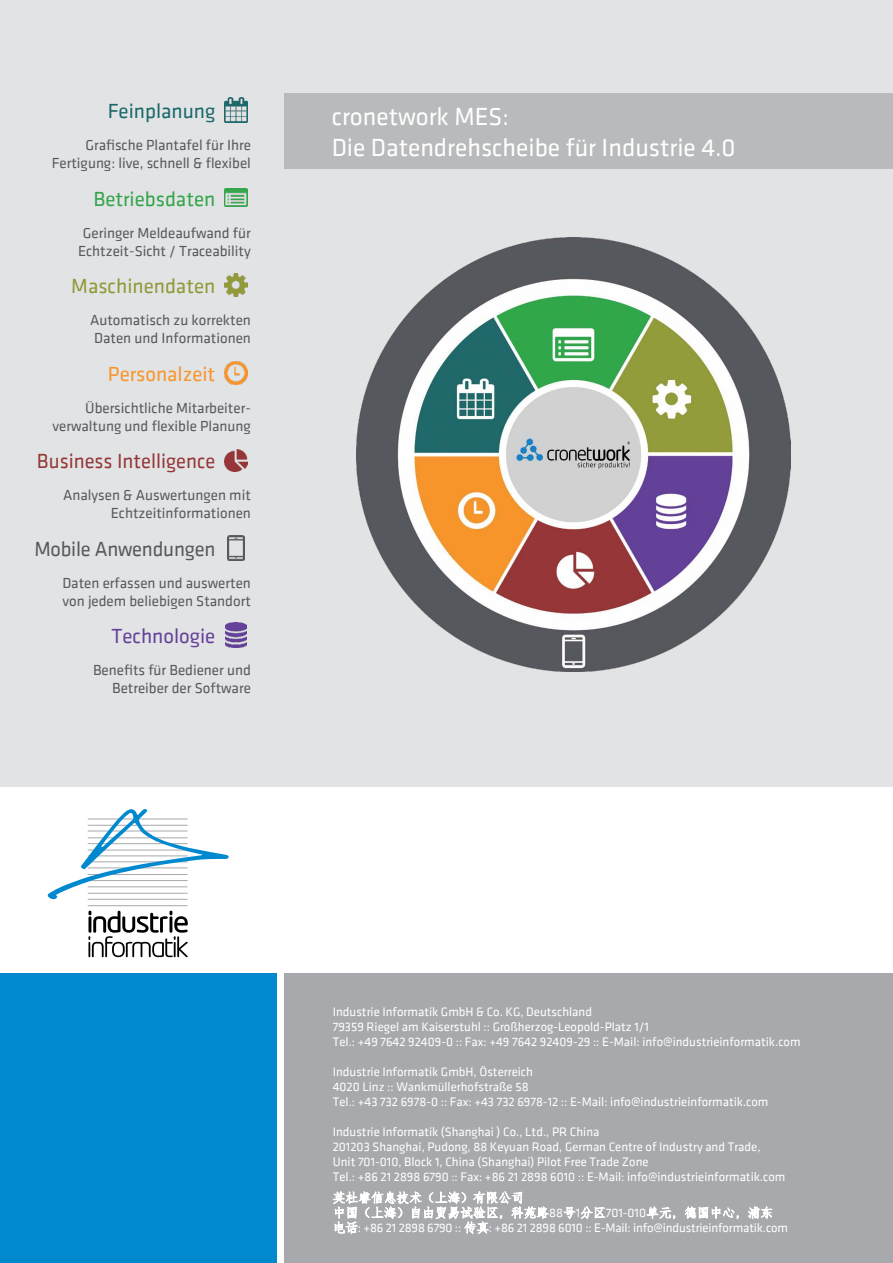
<style>
.page{position:relative;width:893px;height:1263px;background:#fff}
.page>*{position:absolute;margin:0;border:0;box-sizing:border-box;transform-origin:0 0}
.t1{font:25.5px/30.6px "Klavika";color:#fff}
.t2{font:21px "Klavika";color:#953738}
.t3{font:21px "Klavika";letter-spacing:-.01em;color:#58595b}
.t4{font:21px "Klavika";color:#919838}
.t5{font:21px "Klavika";color:#34a54b}
.t6{font:21px "Klavika";color:#f8952d}
.t7{font:21px "Klavika";color:#1b686b}
.t8{font:21px "Klavika";color:#65419a}
.t9{font:15px/18px "Klavika";color:#58595b;text-align:right}
.t10{font:12.75px/15px "Klavika";color:#fff}
.s1{font-family:"Fang Song"}
</style>
<div class="page">
<div style="left:0;top:0;width:893px;height:787px;background:#e2e3e4"></div>
<div style="left:0;top:974px;width:276px;height:289px;background:#0089cf"></div>
<div style="left:285px;top:974px;width:608px;height:289px;background:#a7a9ac"></div>
<hr style="left:88px;top:899px;width:99px;height:1px;background:#a7a9ac">
<hr style="left:88px;top:905px;width:99px;height:1px;background:#a7a9ac">
<svg style="left:88px;top:911px;width:100px;height:46px"></svg>
<svg style="left:48px;top:809px;width:181px;height:90px"></svg>
<svg style="left:563px;top:1206px;width:43px;height:13px"></svg>
<svg style="left:646px;top:1206px;width:30px;height:13px"></svg>
<svg style="left:684px;top:1206px;width:55px;height:13px"></svg>
<svg style="left:748px;top:1206px;width:25px;height:14px"></svg>
<svg style="left:332px;top:1191px;width:217px;height:43px"></svg>
<img style="left:225px;top:98px;width:23px;height:25px">
<img style="left:225px;top:189px;width:23px;height:18px">
<img style="left:225px;top:274px;width:23px;height:23px">
<img style="left:225px;top:361px;width:23px;height:23px">
<img style="left:225px;top:449px;width:23px;height:22px">
<img style="left:227px;top:535px;width:18px;height:25px">
<img style="left:225px;top:623px;width:22px;height:25px">
<div style="left:285px;top:94px;width:608px;height:75px;background:#b8babc"></div>
<img style="left:357px;top:237px;width:433px;height:434px">
<h2 class="t7" style="left:108px;top:98px;width:109px">Feinplanung</h2>
<p class="t9" style="left:52px;top:136px;width:201px">Grafische Plantafel für Ihre<br>Fertigung: live, schnell &amp; flexibel</p>
<h2 class="t5" style="left:93px;top:185px;width:124px">Betriebsdaten</h2>
<p class="t9" style="left:78px;top:223px;width:174px;text-align:center">Geringer Meldeaufwand für<br>Echtzeit-Sicht / Traceability</p>
<h2 class="t4" style="left:71px;top:272px;width:146px">Maschinendaten</h2>
<p class="t9" style="left:90px;top:311px;width:162px;text-align:left">Automatisch zu korrekten<br>Daten und Informationen</p>
<h2 class="t6" style="left:108px;top:360px;width:109px">Personalzeit</h2>
<p class="t9" style="left:52px;top:398px;width:200px">Ü bersichtliche Mitarbeiter&shy;verwaltung und flexible Planung</p>
<h2 class="t2" style="left:37px;top:447px;width:180px">Business Intelligence</h2>
<p class="t9" style="left:63px;top:486px;width:189px">Analysen &amp; Auswertungen mit<br>Echtzeitinformationen</p>
<h2 class="t3" style="left:34px;top:535px;width:183px">Mobile Anwendungen</h2>
<p class="t9" style="left:62px;top:573px;width:190px;text-align:left">Daten erfassen und auswerten von jedem beliebigen Standort</p>
<h2 class="t8" style="left:111px;top:622px;width:105px">Technologie</h2>
<p class="t9" style="left:93px;top:661px;width:159px">Benefits für Bediener und<br>Betreiber der Software</p>
<h1 class="t1" style="left:332px;top:101px;width:405px">cronetwork MES:<br>Die Datendrehscheibe für Industrie 4.0</h1>
<p class="t10" style="left:333px;top:1004px;width:469px">Industrie Informatik GmbH &amp; Co. KG, Deutschland<br>79359 Riegel am Kaiserstuhl :: Großherzog-Leopold-Platz 1/1<br>Tel.: +49 7642 92409-0 :: Fax: +49 7642 92409-29 :: E-Mail: info@industrieinformatik.com</p>
<p class="t10" style="left:333px;top:1064px;width:437px">Industrie Informatik GmbH, Österreich<br>4020 Linz :: Wankmüllerhofstraße 58<br>Tel.: +43 732 6978-0 :: Fax: +43 732 6978-12 :: E-Mail: info@industrieinformatik.com</p>
<p class="t10" style="left:333px;top:1124px;width:454px">Industrie Informatik (Shanghai ) Co., Ltd., PR China<br>201203 Shanghai, Pudong, 88 Keyuan Road, German Centre of Industry and Trade, Unit 701-010, Block 1, China (Shanghai) Pilot Free Trade Zone<br>Tel.: +86 21 2898 6790 :: Fax: +86 21 2898 6010 :: E-Mail: info@industrieinformatik.com</p>
<p class="t10" style="left:333px;top:1220px;width:457px"><span class="s1">电话</span>: +86 21 2898 6790 :: <span class="s1">传真</span>: +86 21 2898 6010 :: E-Mail: info@industrieinformatik.com</p>
</div>
